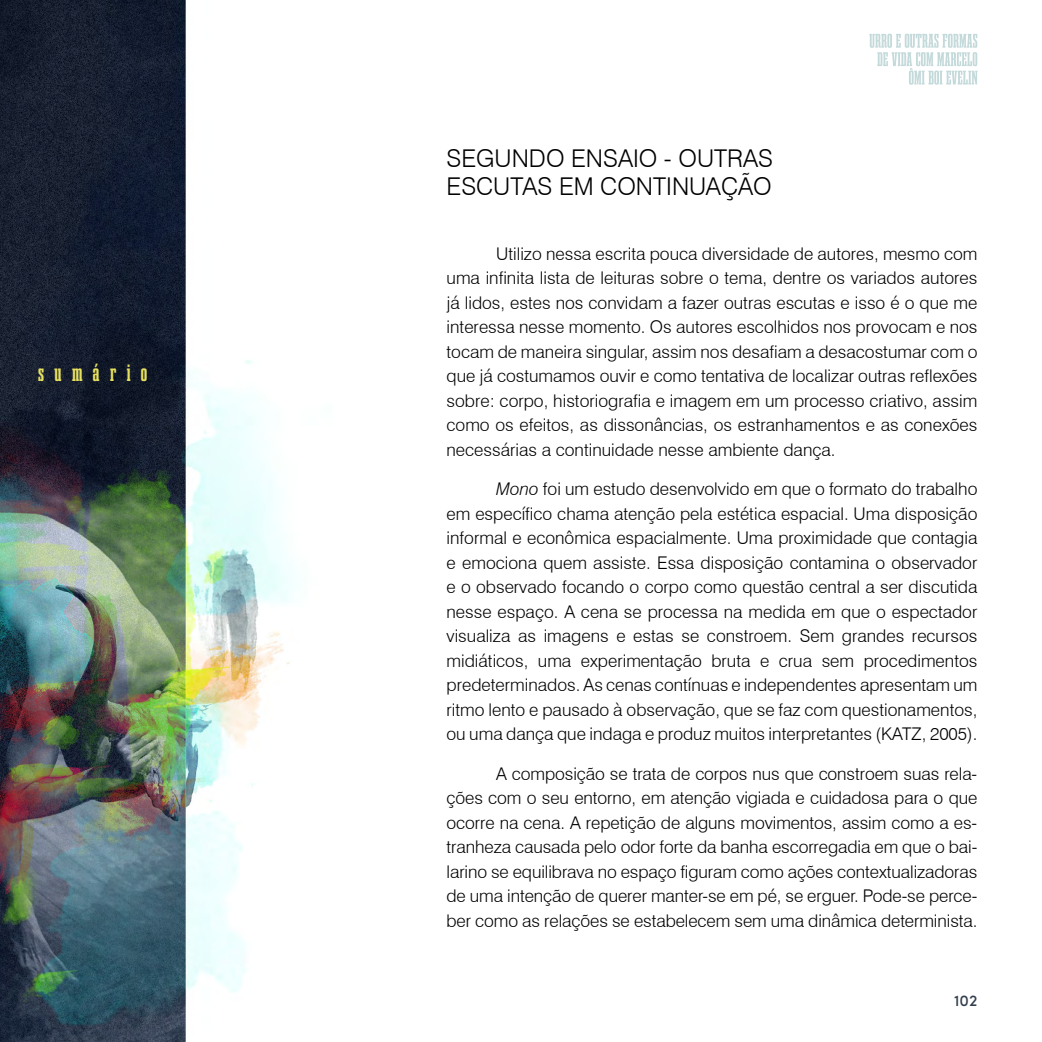
<style>
.page{position:relative;width:1042px;height:1042px;background:#fff}
.page>*{position:absolute;margin:0;border:0;box-sizing:border-box;transform-origin:0 0}
.t1{font:300 24.5px/28px "Swiss 721 BT";color:#000}
.t2{font:700 21px "Gravtrac Cp Rg";letter-spacing:.5em;color:#e7e05f}
.t3{font:300 17.5px/24.5px "Swiss 721 BT";color:#000;text-align:justify}
.t4{font:500 15.75px "Sofia Pro";color:#333f4e}
.s1{font-style:italic}
</style>
<div class="page">
<img style="left:0;top:0;width:296px;height:1042px">
<svg style="left:869px;top:34px;width:108px;height:51px"></svg>
<p class="t2" style="left:38px;top:356px;width:111px">sumário</p>
<h1 class="t1" style="left:446px;top:145px;width:328px">SEGUNDO ENSAIO - OUTRAS<br>ESCUTAS EM CONTINUAÇÃO</h1>
<p class="t3" style="left:446px;top:241px;width:532px;text-indent:50px">Utilizo nessa escrita pouca diversidade de autores, mesmo com uma infinita lista de leituras sobre o tema, dentre os variados autores já lidos, estes nos convidam a fazer outras escutas e isso é o que me interessa nesse momento. Os autores escolhidos nos provocam e nos tocam de maneira singular, assim nos desafiam a desacostumar com o que já costumamos ouvir e como tentativa de localizar outras reflexões sobre: corpo, historiografia e imagem em um processo criativo, assim como os efeitos, as dissonâncias, os estranhamentos e as conexões necessárias a continuidade nesse ambiente dança.</p>
<p class="t3" style="left:446px;top:476px;width:532px;text-indent:50px"><span class="s1">Mono</span> foi um estudo desenvolvido em que o formato do trabalho em específico chama atenção pela estética espacial. Uma disposição informal e econômica espacialmente. Uma proximidade que contagia e emociona quem assiste. Essa disposição contamina o observador e o observado focando o corpo como questão central a ser discutida nesse espaço. A cena se processa na medida em que o espectador visualiza as imagens e estas se constroem. Sem grandes recursos midiáticos, uma experimentação bruta e crua sem procedimentos predeterminados. As cenas contínuas e independentes apresentam um ritmo lento e pausado à observação, que se faz com questionamentos, ou uma dança que indaga e produz muitos interpretantes (KATZ, 2005).</p>
<p class="t3" style="left:446px;top:761px;width:532px;text-indent:50px">A composição se trata de corpos nus que constroem suas rela&shy;ções com o seu entorno, em atenção vigiada e cuidadosa para o que ocorre na cena. A repetição de alguns movimentos, assim como a es&shy;tranheza causada pelo odor forte da banha escorregadia em que o bai&shy;larino se equilibrava no espaço figuram como ações contextualizadoras de uma intenção de querer manter-se em pé, se erguer. Pode-se perce&shy;ber como as relações se estabelecem sem uma dinâmica determinista.</p>
<p class="t4" style="left:954px;top:989px;width:25px">102</p>
</div>
